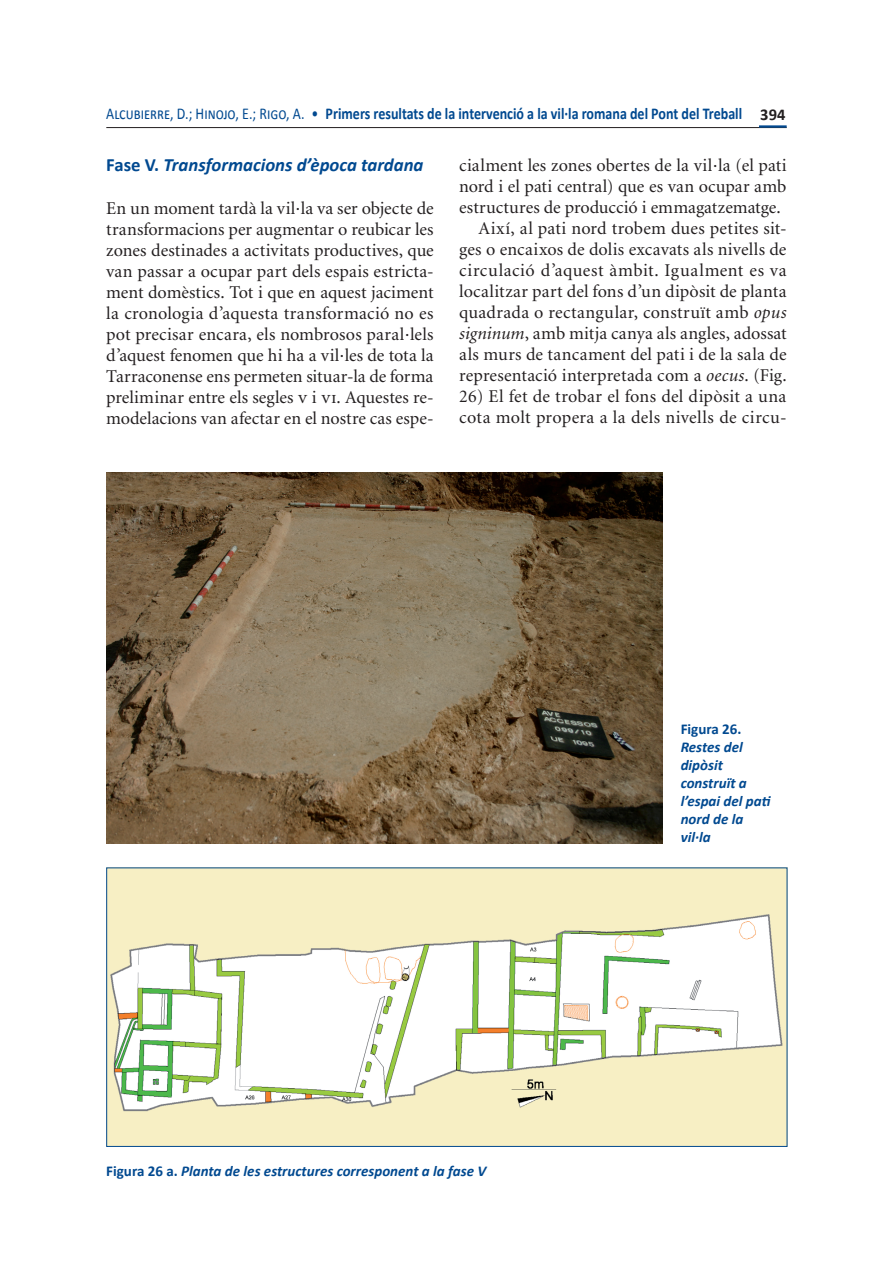
<style>
.page{position:relative;width:893px;height:1263px;background:#fff}
.page>*{position:absolute;margin:0;border:0;box-sizing:border-box;transform-origin:0 0}
.t1{font:italic 700 18.75px "Calibri";color:#014990}
.t2{font:18px/21px "Minion";letter-spacing:.01em;color:#231f20;text-align:justify}
.t3{font:18px "Minion";letter-spacing:.03em;color:#231f20}
.t4{font:700 16.5px "Calibri";color:#014990;scale:.85 1}
.t5{font:italic 700 15px/18px "Calibri";color:#014990}
.t6{font:700 15px "Calibri";color:#014990}
.s1{font-weight:400}
.s2{color:#231f20}
.s3{font-style:normal}
.s4{font-family:"Minion Regular SC"}
.s5{font-style:italic}
</style>
<div class="page">
<hr style="left:106px;top:127px;width:681px;height:1px;background:#231f20">
<hr style="left:759px;top:125px;width:28px;height:3px;background:#014990">
<img style="left:108px;top:869px;width:677px;height:276px">
<div style="left:106px;top:867px;width:681px;height:280px;border:1px solid #014990"></div>
<img style="left:106px;top:472px;width:557px;height:371px">
<p class="t4" style="left:106px;top:103px;width:800px"><span class="s1">Alcubierre, D.; Hinojo, E.; Rigo, A. •</span> Primers resultats de la intervenció a la vil·la romana del Pont del Treball <span class="s2">394</span></p>
<p class="t1" style="left:106px;top:153px;width:319px"><span class="s3">Fase V.</span> Transformacions d’època tardana</p>
<p class="t2" style="left:106px;top:198px;width:329px">En un moment tardà la vil·la va ser objecte de transformacions per augmentar o reubicar les zones destinades a activitats productives, que van passar a ocupar part dels espais estricta&shy;ment domèstics. Tot i que en aquest jaciment la cronologia d’aquesta transformació no es pot precisar encara, els nombrosos paral·lels d’aquest fenomen que hi ha a vil·les de tota la Tarraconense ens permeten situar-la de forma preliminar entre els segles <span class="s4">v</span> i <span class="s4">vi</span>. Aquestes re&shy;modelacions van afectar en el nostre cas espe-</p>
<p class="t2" style="left:459px;top:155px;width:329px">cialment les zones obertes de la vil·la (el pati</p>
<p class="t2" style="left:459px;top:176px;width:329px">nord i el pati central) que es van ocupar amb</p>
<p class="t2" style="left:459px;top:197px;width:323px">estructures de producció i emmagatzematge.</p>
<p class="t2" style="left:478px;top:218px;width:310px">Així, al pati nord trobem dues petites sit-</p>
<p class="t2" style="left:459px;top:239px;width:329px">ges o encaixos de dolis excavats als nivells de</p>
<p class="t3" style="left:459px;top:261px;width:329px">circulació d’aquest àmbit. Igualment es va</p>
<p class="t2" style="left:459px;top:281px;width:329px">localitzar part del fons d’un dipòsit de planta</p>
<p class="t2" style="left:459px;top:302px;width:329px">quadrada o rectangular, construït amb <span class="s5">opus</span></p>
<p class="t2" style="left:459px;top:323px;width:329px"><span class="s5">signinum</span>, amb mitja canya als angles, adossat</p>
<p class="t2" style="left:459px;top:344px;width:329px">als murs de tancament del pati i de la sala de</p>
<p class="t2" style="left:459px;top:365px;width:329px">representació interpretada com a <span class="s5">oecus</span>. (Fig.</p>
<p class="t2" style="left:459px;top:386px;width:329px">26) El fet de trobar el fons del dipòsit a una cota molt propera a la dels nivells de circu-</p>
<p class="t5" style="left:106px;top:1162px;width:381px"><span class="s3">Figura 26 a.</span> Planta de les estructures corresponent a la fase V</p>
<p class="t6" style="left:681px;top:720px;width:62px">Figura 26.</p>
<p class="t5" style="left:681px;top:738px;width:92px">Restes del dipòsit construït a l’espai del pati nord de la vil·la</p>
</div>
